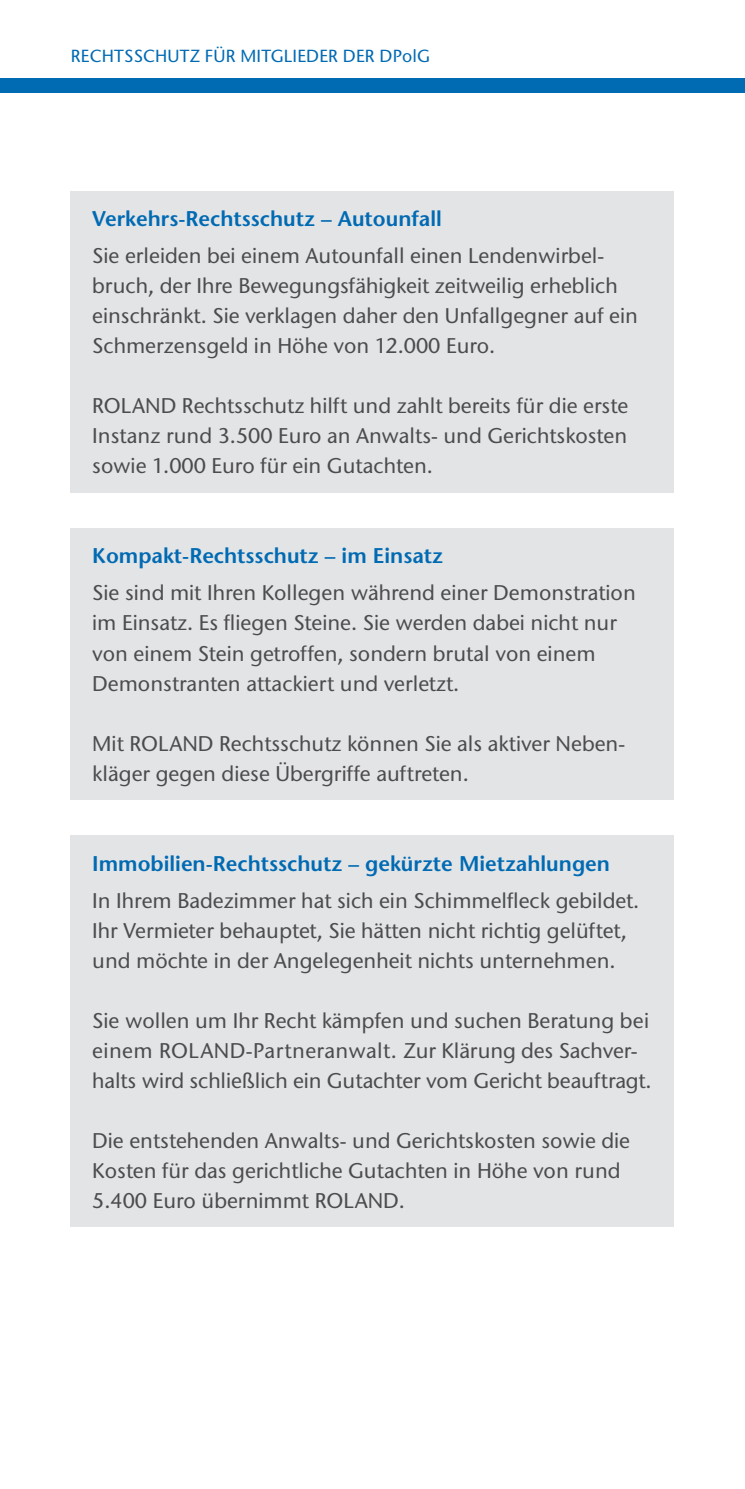
<style>
.page{position:relative;width:745px;height:1489px;background:#fff}
.page>*{position:absolute;margin:0;border:0;box-sizing:border-box;transform-origin:0 0}
.t1{font:500 21.25px/30px "Stone Sans ITC Std";color:#4c4c4e}
.t2{font:600 21.25px "Stone Sans";color:#006ab3}
.t3{font:500 17.5px "Stone Sans ITC Std";letter-spacing:.01em;color:#006ab3}
</style>
<div class="page">
<div style="left:0;top:78px;width:744px;height:14px;background:#006ab3"></div>
<div style="left:71px;top:191px;width:602px;height:182px;background:#e3e4e5"></div>
<div style="left:71px;top:341px;width:602px;height:152px;background:#e3e4e5"></div>
<div style="left:71px;top:528px;width:602px;height:182px;background:#e3e4e5"></div>
<div style="left:71px;top:678px;width:602px;height:122px;background:#e3e4e5"></div>
<div style="left:71px;top:835px;width:602px;height:152px;background:#e3e4e5"></div>
<div style="left:71px;top:955px;width:602px;height:152px;background:#e3e4e5"></div>
<div style="left:71px;top:1075px;width:602px;height:152px;background:#e3e4e5"></div>
<p class="t3" style="left:71px;top:46px;width:360px">RECHTSSCHUTZ FÜR MITGLIEDER DER DPolG</p>
<p class="t2" style="left:92px;top:205px;width:351px">Verkehrs-Rechtsschutz – Autounfall</p>
<p class="t1" style="left:92px;top:240px;width:547px">Sie erleiden bei einem Autounfall einen Lendenwirbel&shy;bruch, der Ihre Bewegungsfähigkeit zeitweilig erheblich einschränkt. Sie verklagen daher den Unfallgegner auf ein Schmerzensgeld in Höhe von 12.000 Euro.</p>
<p class="t1" style="left:92px;top:391px;width:537px;text-align:justify">ROLAND Rechtsschutz hilft und zahlt bereits für die erste Instanz rund 3.500 Euro an Anwalts- und Gerichtskosten sowie 1.000 Euro für ein Gutachten.</p>
<p class="t2" style="left:92px;top:542px;width:352px">Kompakt-Rechtsschutz – im Einsatz</p>
<p class="t1" style="left:92px;top:578px;width:544px">Sie sind mit Ihren Kollegen während einer Demonstration im Einsatz. Es fliegen Steine. Sie werden dabei nicht nur von einem Stein getroffen, sondern brutal von einem Demonstranten attackiert und verletzt.</p>
<p class="t1" style="left:92px;top:728px;width:532px">Mit ROLAND Rechtsschutz können Sie als aktiver Neben&shy;kläger gegen diese Übergriffe auftreten.</p>
<p class="t2" style="left:92px;top:850px;width:519px">Immobilien-Rechtsschutz – gekürzte Mietzahlungen</p>
<p class="t1" style="left:92px;top:885px;width:548px">In Ihrem Badezimmer hat sich ein Schimmelfleck gebildet.<br>Ihr Vermieter behauptet, Sie hätten nicht richtig gelüftet, und möchte in der Angelegenheit nichts unternehmen.</p>
<p class="t1" style="left:92px;top:1005px;width:560px">Sie wollen um Ihr Recht kämpfen und suchen Beratung bei einem ROLAND-Partneranwalt. Zur Klärung des Sachver&shy;halts wird schließlich ein Gutachter vom Gericht beauftragt.</p>
<p class="t1" style="left:92px;top:1125px;width:539px">Die entstehenden Anwalts- und Gerichtskosten sowie die<br>Kosten für das gerichtliche Gutachten in Höhe von rund<br>5.400 Euro übernimmt ROLAND.</p>
</div>
